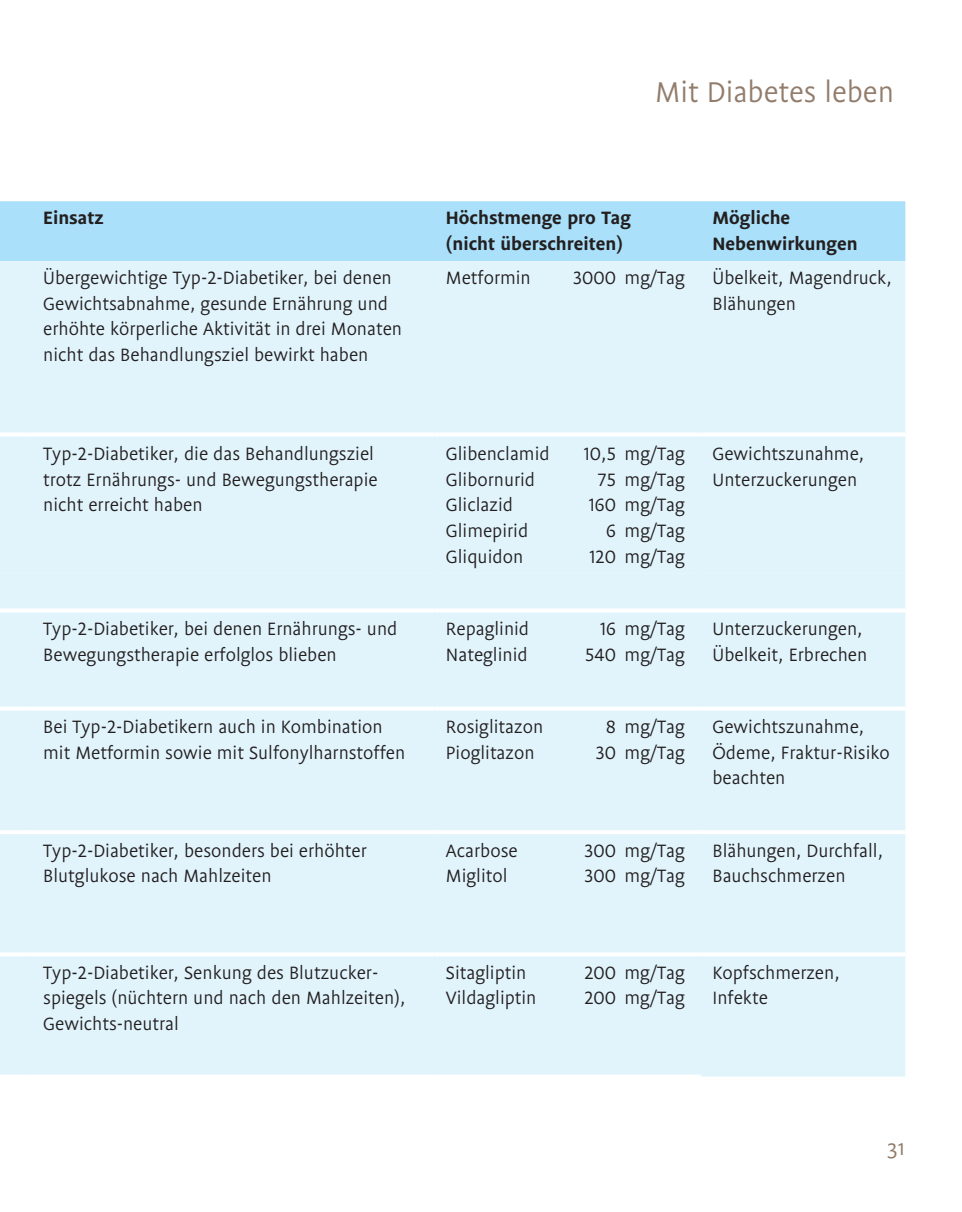
<style>
.page{position:relative;width:962px;height:1212px;background:#fff}
.page>*{position:absolute;margin:0;border:0;box-sizing:border-box;transform-origin:0 0}
.t1{font:32px "Flex";color:#927d6c}
.t2{font:24px "Flex";color:#927d6c}
.t3{font:20px/25.6px "Flex";color:#231f20}
.t4{font:700 20px/25.6px "Flex";color:#231f20}
</style>
<div class="page">
<div style="left:0;top:201px;width:905px;height:60px;background:#aae0f9"></div>
<div style="left:0;top:261px;width:905px;height:815px;background:#e1f4fc"></div>
<div style="left:0;top:574px;width:905px;height:132px;background:#e1f4fc"></div>
<svg style="left:0;top:432px;width:32px;height:4px"></svg>
<svg style="left:32px;top:432px;width:402px;height:4px"></svg>
<svg style="left:434px;top:432px;width:267px;height:4px"></svg>
<svg style="left:701px;top:432px;width:204px;height:4px"></svg>
<svg style="left:0;top:608px;width:32px;height:4px"></svg>
<svg style="left:32px;top:608px;width:402px;height:4px"></svg>
<svg style="left:434px;top:608px;width:267px;height:4px"></svg>
<svg style="left:701px;top:608px;width:204px;height:4px"></svg>
<hr style="left:0;top:830px;width:32px;height:4px;background:#fff">
<hr style="left:32px;top:830px;width:402px;height:4px;background:#fff">
<hr style="left:434px;top:830px;width:267px;height:4px;background:#fff">
<hr style="left:701px;top:830px;width:204px;height:4px;background:#fff">
<hr style="left:0;top:952px;width:32px;height:4px;background:#fff">
<hr style="left:32px;top:952px;width:402px;height:4px;background:#fff">
<hr style="left:434px;top:952px;width:267px;height:4px;background:#fff">
<hr style="left:701px;top:952px;width:204px;height:4px;background:#fff">
<svg style="left:0;top:1074px;width:32px;height:2px"></svg>
<svg style="left:32px;top:1074px;width:402px;height:2px"></svg>
<svg style="left:434px;top:1074px;width:267px;height:2px"></svg>
<svg style="left:0;top:706px;width:32px;height:4px"></svg>
<svg style="left:32px;top:706px;width:402px;height:4px"></svg>
<svg style="left:434px;top:706px;width:267px;height:4px"></svg>
<svg style="left:701px;top:706px;width:204px;height:4px"></svg>
<h1 class="t1" style="left:655px;top:74px;width:240px">Mit Diabetes leben</h1>
<p class="t4" style="left:43px;top:205px;width:62px">Einsatz</p>
<p class="t4" style="left:446px;top:205px;width:186px">Höchstmenge pro Tag (nicht überschreiten)</p>
<p class="t4" style="left:712px;top:205px;width:146px">Mögliche<br>Nebenwirkungen</p>
<p class="t3" style="left:43px;top:265px;width:360px">Übergewichtige Typ-2-Diabetiker, bei denen Gewichtsabnahme, gesunde Ernährung und erhöhte körperliche Aktivität in drei Monaten nicht das Behandlungsziel bewirkt haben</p>
<p class="t3" style="left:446px;top:265px;width:86px">Metformin</p>
<p class="t3" style="left:573px;top:265px;width:113px">3000 mg/Tag</p>
<p class="t3" style="left:712px;top:265px;width:181px">Übelkeit, Magendruck,<br>Blähungen</p>
<p class="t3" style="left:43px;top:441px;width:336px">Typ-2-Diabetiker, die das Behandlungsziel trotz Ernährungs- und Bewegungstherapie nicht erreicht haben</p>
<p class="t3" style="left:446px;top:441px;width:105px">Glibenclamid</p>
<p class="t3" style="left:584px;top:441px;width:102px">10,5 mg/Tag</p>
<p class="t3" style="left:446px;top:467px;width:91px">Glibornurid</p>
<p class="t3" style="left:598px;top:467px;width:88px">75 mg/Tag</p>
<p class="t3" style="left:446px;top:492px;width:69px">Gliclazid</p>
<p class="t3" style="left:589px;top:492px;width:97px">160 mg/Tag</p>
<p class="t3" style="left:446px;top:518px;width:84px">Glimepirid</p>
<p class="t3" style="left:606px;top:518px;width:80px">6 mg/Tag</p>
<p class="t3" style="left:446px;top:543px;width:79px">Gliquidon</p>
<p class="t3" style="left:589px;top:543px;width:97px">120 mg/Tag</p>
<p class="t3" style="left:43px;top:616px;width:356px">Typ-2-Diabetiker, bei denen Ernährungs- und<br>Bewegungstherapie erfolglos blieben</p>
<p class="t3" style="left:446px;top:616px;width:85px">Repaglinid</p>
<p class="t3" style="left:600px;top:616px;width:86px">16 mg/Tag</p>
<p class="t3" style="left:446px;top:641px;width:83px">Nateglinid</p>
<p class="t3" style="left:585px;top:641px;width:101px">540 mg/Tag</p>
<p class="t3" style="left:43px;top:714px;width:363px">Bei Typ-2-Diabetikern auch in Kombination mit Metformin sowie mit Sulfonylharnstoffen</p>
<p class="t3" style="left:446px;top:714px;width:99px">Rosiglitazon</p>
<p class="t3" style="left:606px;top:714px;width:80px">8 mg/Tag</p>
<p class="t3" style="left:446px;top:739px;width:90px">Pioglitazon</p>
<p class="t3" style="left:596px;top:739px;width:90px">30 mg/Tag</p>
<p class="t3" style="left:43px;top:838px;width:325px">Typ-2-Diabetiker, besonders bei erhöhter<br>Blutglukose nach Mahlzeiten</p>
<p class="t3" style="left:446px;top:838px;width:73px">Acarbose</p>
<p class="t3" style="left:584px;top:838px;width:102px">300 mg/Tag</p>
<p class="t3" style="left:446px;top:863px;width:63px">Miglitol</p>
<p class="t3" style="left:584px;top:863px;width:102px">300 mg/Tag</p>
<p class="t3" style="left:712px;top:441px;width:153px">Gewichtszunahme,<br>Unterzuckerungen</p>
<p class="t3" style="left:712px;top:616px;width:156px">Unterzuckerungen,<br>Übelkeit, Erbrechen</p>
<p class="t3" style="left:712px;top:714px;width:179px">Gewichtszunahme,<br>Ödeme, Fraktur-Risiko beachten</p>
<p class="t3" style="left:712px;top:838px;width:172px">Blähungen, Durchfall,<br>Bauchschmerzen</p>
<p class="t3" style="left:43px;top:960px;width:364px">Typ-2-Diabetiker, Senkung des Blutzucker&shy;spiegels (nüchtern und nach den Mahlzeiten),<br>Gewichts-neutral</p>
<p class="t3" style="left:446px;top:960px;width:82px">Sitagliptin</p>
<p class="t3" style="left:584px;top:960px;width:102px">200 mg/Tag</p>
<p class="t3" style="left:446px;top:985px;width:92px">Vildagliptin</p>
<p class="t3" style="left:584px;top:985px;width:102px">200 mg/Tag</p>
<p class="t3" style="left:712px;top:960px;width:129px">Kopfschmerzen,<br>Infekte</p>
<p class="t2" style="left:887px;top:1134px;width:20px">31</p>
</div>
